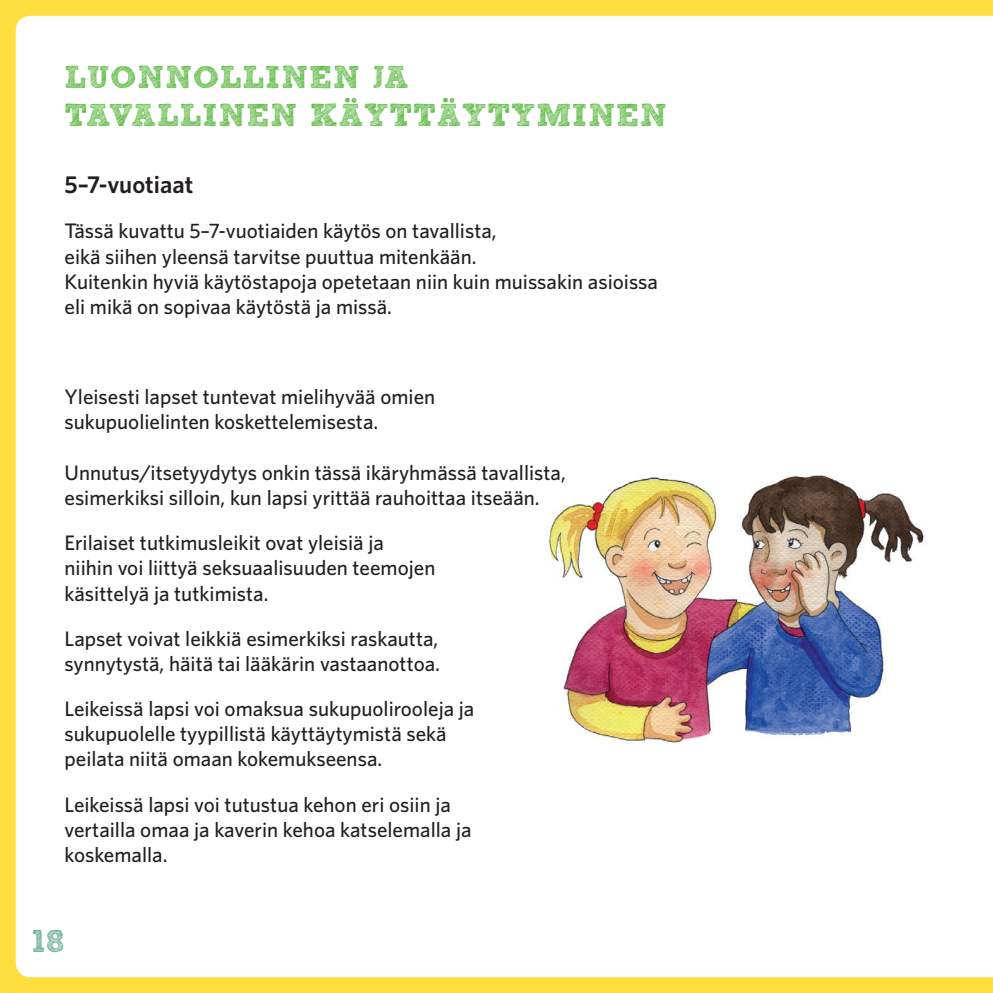
<style>
.page{position:relative;width:993px;height:993px;background:#fff}
.page>*{position:absolute;margin:0;border:0;box-sizing:border-box;transform-origin:0 0}
.t1{font:700 31.5px/37.8px "Sketch Block";letter-spacing:.03em;color:#60bb46}
.t2{font:700 31.5px "Sketch Block";color:#5ca68a}
.t3{font:600 24.5px "Whitney";color:#231f20}
.t4{font:500 21px/25.2px "Whitney";color:#231f20}
</style>
<div class="page">
<div style="left:0;top:0;width:992px;height:992px;background:#ffde3d"></div>
<div style="left:16px;top:16px;width:976px;height:960px;background:#fff"></div>
<img style="left:538px;top:465px;width:396px;height:280px">
<h1 class="t1" style="left:64px;top:58px;width:603px">LUONNOLLINEN JA<br>TAVALLINEN KÄYTTÄYTYMINEN</h1>
<p class="t3" style="left:64px;top:168px;width:130px">5–7-vuotiaat</p>
<p class="t4" style="left:64px;top:218px;width:594px">Tässä kuvattu 5–7-vuotiaiden käytös on tavallista,<br>eikä siihen yleensä tarvitse puuttua mitenkään.<br>Kuitenkin hyviä käytöstapoja opetetaan niin kuin muissakin asioissa eli mikä on sopivaa käytöstä ja missä.</p>
<p class="t4" style="left:64px;top:384px;width:372px">Yleisesti lapset tuntevat mielihyvää omien sukupuolielinten koskettelemisesta.</p>
<p class="t4" style="left:64px;top:459px;width:502px">Unnutus/itsetyydytys onkin tässä ikäryhmässä tavallista, esimerkiksi silloin, kun lapsi yrittää rauhoittaa itseään.</p>
<p class="t4" style="left:64px;top:529px;width:372px">Erilaiset tutkimusleikit ovat yleisiä ja niihin voi liittyä seksuaalisuuden teemojen käsittelyä ja tutkimista.</p>
<p class="t4" style="left:64px;top:625px;width:377px">Lapset voivat leikkiä esimerkiksi raskautta, synnytystä, häitä tai lääkärin vastaanottoa.</p>
<p class="t4" style="left:64px;top:695px;width:411px">Leikeissä lapsi voi omaksua sukupuolirooleja ja sukupuolelle tyypillistä käyttäytymistä sekä peilata niitä omaan kokemukseensa.</p>
<p class="t4" style="left:64px;top:791px;width:408px">Leikeissä lapsi voi tutustua kehon eri osiin ja vertailla omaa ja kaverin kehoa katselemalla ja koskemalla.</p>
<h1 class="t2" style="left:32px;top:921px;width:34px">18</h1>
</div>
